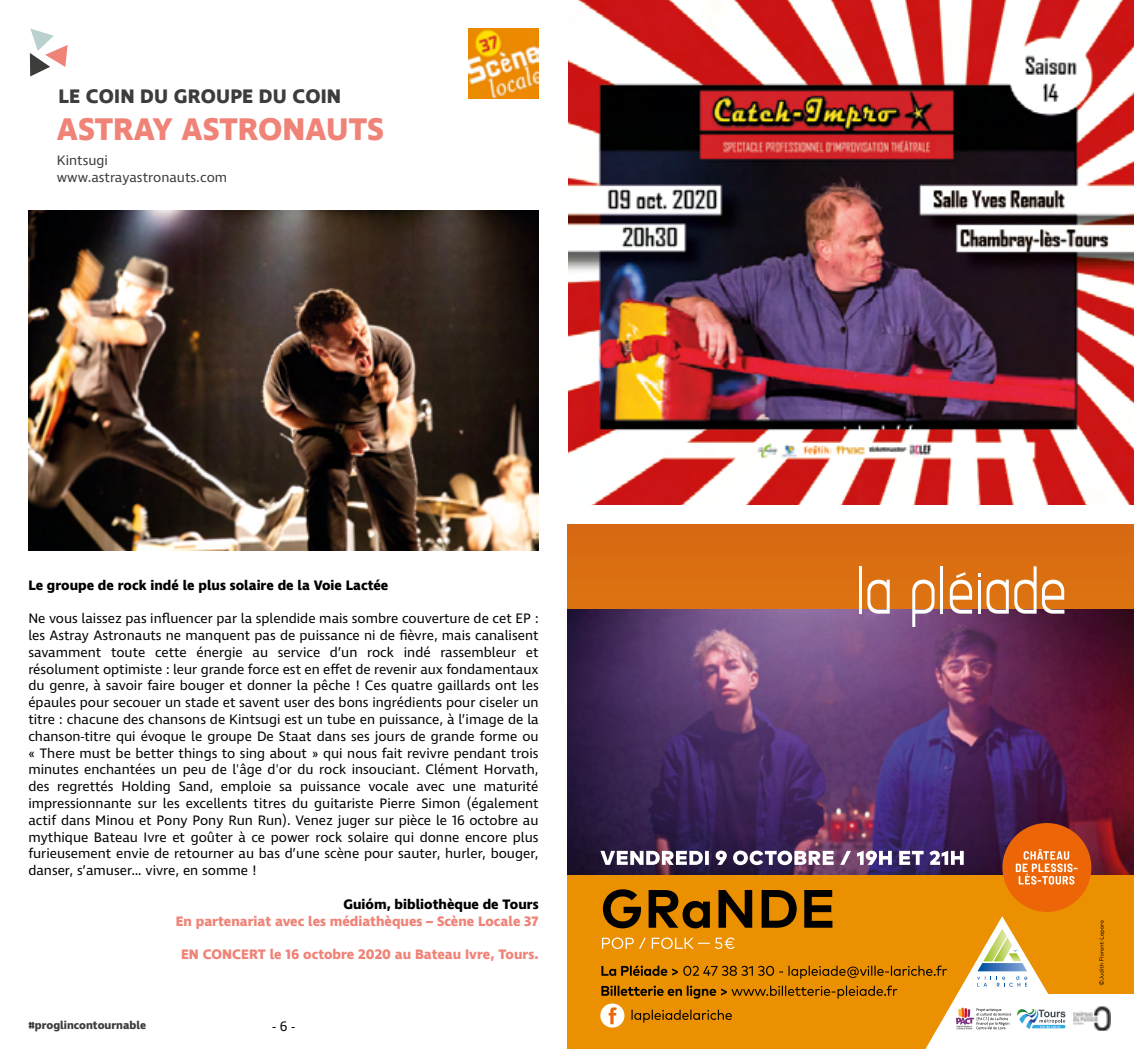
<style>
.page{position:relative;width:1134px;height:1049px;background:#fff}
.page>*{position:absolute;margin:0;border:0;box-sizing:border-box;transform-origin:0 0}
.t1{font:700 32px "Ingra";color:#f08377}
.t2{font:700 20px "Ingra";letter-spacing:.01em;color:#3c3c3b}
.t3{font:14px/16.8px "Ingra";color:#000;text-align:justify}
.t4{font:700 14px "Ingra";color:#f08377}
.t5{font:700 14px "Ingra";color:#000}
.t6{font:14px/16.8px "Ingra";color:#3c3c3b}
.t7{font:700 11.4px "Ingra";color:#3c3c3b}
</style>
<div class="page">
<img style="left:28px;top:210px;width:511px;height:340px">
<img style="left:468px;top:28px;width:70px;height:71px">
<svg style="left:30px;top:29px;width:38px;height:47px"></svg>
<img style="left:568px;top:0;width:566px;height:505px">
<div style="left:568px;top:524px;width:566px;height:302px;background:#da6e13"></div>
<img style="left:568px;top:609px;width:566px;height:266px">
<svg style="left:1042px;top:579px;width:22px;height:35px"></svg>
<hr style="left:940px;top:566px;width:3px;height:48px;background:#fff">
<svg style="left:950px;top:572px;width:22px;height:42px"></svg>
<svg style="left:867px;top:579px;width:23px;height:35px"></svg>
<svg style="left:978px;top:566px;width:58px;height:48px"></svg>
<hr style="left:859px;top:566px;width:3px;height:48px;background:#fff">
<svg style="left:912px;top:579px;width:22px;height:48px"></svg>
<div style="left:1002px;top:823px;width:89px;height:89px;background:#ec6608;border-radius:50%"></div>
<svg style="left:600px;top:849px;width:534px;height:200px"></svg>
<h2 class="t2" style="left:58px;top:83px;width:284px">LE COIN DU GROUPE DU COIN</h2>
<h1 class="t1" style="left:57px;top:109px;width:329px">ASTRAY ASTRONAUTS</h1>
<p class="t6" style="left:57px;top:152px;width:172px">Kintsugi www.astrayastronauts.com</p>
<p class="t5" style="left:28px;top:576px;width:362px">Le groupe de rock indé le plus solaire de la Voie Lactée</p>
<p class="t3" style="left:28px;top:611px;width:512px">Ne vous laissez pas influencer par la splendide mais sombre couverture de cet EP : les Astray Astronauts ne manquent pas de puissance ni de fièvre, mais canalisent savamment toute cette énergie au service d’un rock indé rassembleur et résolument optimiste : leur grande force est en effet de revenir aux fondamentaux du genre, à savoir faire bouger et donner la pêche ! Ces quatre gaillards ont les épaules pour secouer un stade et savent user des bons ingrédients pour ciseler un titre : chacune des chansons de Kintsugi est un tube en puissance, à l’image de la chanson-titre qui évoque le groupe De Staat dans ses jours de grande forme ou « There must be better things to sing about » qui nous fait revivre pendant trois minutes enchantées un peu de l'âge d'or du rock insouciant. Clément Horvath, des regrettés Holding Sand, emploie sa puissance vocale avec une maturité impressionnante sur les excellents titres du guitariste Pierre Simon (également actif dans Minou et Pony Pony Run Run). Venez juger sur pièce le 16 octobre au mythique Bateau Ivre et goûter à ce power rock solaire qui donne encore plus furieusement envie de retourner au bas d’une scène pour sauter, hurler, bouger, danser, s’amuser… vivre, en somme !</p>
<p class="t5" style="left:343px;top:895px;width:197px">Guióm, bibliothèque de Tours</p>
<p class="t4" style="left:176px;top:912px;width:364px">En partenariat avec les médiathèques – Scène Locale 37</p>
<p class="t4" style="left:181px;top:946px;width:359px">EN CONCERT le 16 octobre 2020 au Bateau Ivre, Tours.</p>
<p class="t7" style="left:28px;top:1018px;width:119px">#proglincontournable</p>
<p class="t3" style="left:272px;top:1019px;width:24px">- 6 -</p>
</div>
